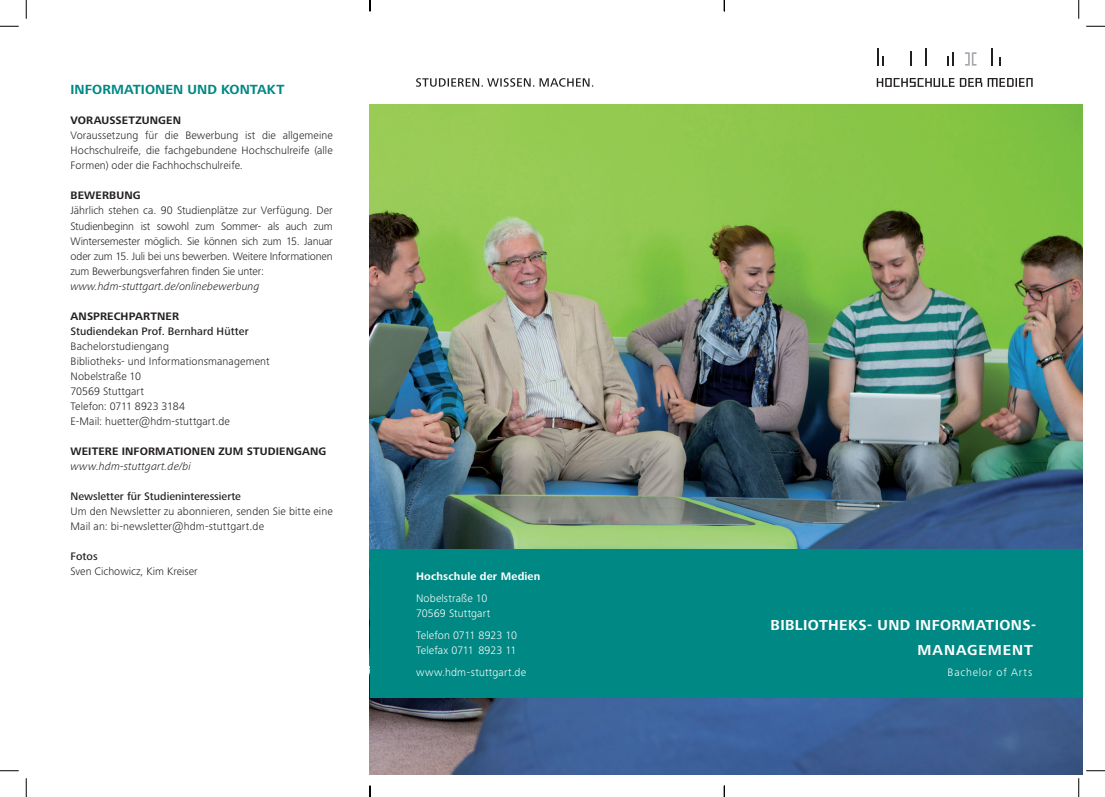
<style>
.page{position:relative;width:1105px;height:797px;background:#fff}
.page>*{position:absolute;margin:0;border:0;box-sizing:border-box;transform-origin:0 0}
.t1{font:700 15px/25px "Hd M Frutiger Next Pro";letter-spacing:.025em;color:#fff;text-align:right}
.t2{font:700 13.75px "Hd M Frutiger Next Pro";letter-spacing:.005em;color:#008884}
.t3{font:300 11.25px/15px "Hd M Frutiger Next Pro";letter-spacing:.01em;color:#231f20;text-align:justify}
.t4{font:300 11.25px/15px "Hd M Frutiger Next Pro";letter-spacing:.015em;color:#fff}
.t5{font:700 11.25px "Hd M Frutiger Next Pro";letter-spacing:.015em;color:#231f20}
.t6{font:500 11.25px "Hd M Frutiger Next Pro";color:#231f20}
.t7{font:italic 300 11.25px "Hd M Frutiger Next Pro";color:#231f20}
.t8{font:700 11.25px "Hd M Frutiger Next Pro";color:#fff}
.t9{font:300 11.25px "Hd M Frutiger Next Pro";letter-spacing:.07em;color:#fff}
</style>
<div class="page">
<img style="left:370px;top:105px;width:712px;height:669px">
<div style="left:370px;top:549px;width:712px;height:149px;background:#008884"></div>
<svg style="left:877px;top:48px;width:7px;height:18px"></svg>
<svg style="left:925px;top:48px;width:2px;height:18px"></svg>
<svg style="left:910px;top:51px;width:2px;height:15px"></svg>
<svg style="left:947px;top:52px;width:7px;height:14px"></svg>
<svg style="left:991px;top:48px;width:1px;height:18px"></svg>
<svg style="left:999px;top:57px;width:2px;height:9px"></svg>
<svg style="left:965px;top:52px;width:11px;height:14px"></svg>
<svg style="left:988px;top:78px;width:45px;height:9px"></svg>
<svg style="left:877px;top:78px;width:105px;height:9px"></svg>
<svg style="left:416px;top:78px;width:177px;height:9px"></svg>
<svg style="left:0;top:25px;width:19px;height:2px"></svg>
<svg style="left:1086px;top:25px;width:19px;height:2px"></svg>
<svg style="left:0;top:770px;width:19px;height:1px"></svg>
<svg style="left:1086px;top:770px;width:19px;height:1px"></svg>
<svg style="left:25px;top:0;width:2px;height:19px"></svg>
<svg style="left:25px;top:778px;width:2px;height:19px"></svg>
<svg style="left:1078px;top:0;width:1px;height:19px"></svg>
<svg style="left:1078px;top:778px;width:1px;height:19px"></svg>
<svg style="left:369px;top:0;width:2px;height:11px"></svg>
<svg style="left:369px;top:785px;width:2px;height:12px"></svg>
<svg style="left:724px;top:785px;width:1px;height:12px"></svg>
<p class="t2" style="left:71px;top:82px;width:215px">INFORMATIONEN UND KONTAKT</p>
<p class="t5" style="left:71px;top:114px;width:112px">VORAUSSETZUNGEN</p>
<p class="t3" style="left:71px;top:128px;width:264px">Voraussetzung für die Bewerbung ist die allgemeine Hochschulreife, die fachgebundene Hochschulreife (alle Formen) oder die Fachhochschulreife.</p>
<p class="t5" style="left:71px;top:189px;width:72px">BEWERBUNG</p>
<p class="t3" style="left:71px;top:203px;width:264px">Jährlich stehen ca. 90 Studienplätze zur Verfügung. Der Studienbeginn ist sowohl zum Sommer- als auch zum Wintersemester möglich. Sie können sich zum 15. Januar oder zum 15. Juli bei uns bewerben. Weitere Informationen zum Bewerbungsverfahren finden Sie unter:</p>
<p class="t7" style="left:71px;top:279px;width:190px">www.hdm-stuttgart.de/onlinebewerbung</p>
<p class="t5" style="left:71px;top:309px;width:110px">ANSPRECHPARTNER</p>
<p class="t6" style="left:71px;top:324px;width:180px">Studiendekan Prof. Bernhard Hütter</p>
<p class="t3" style="left:71px;top:338px;width:201px;text-align:left">Bachelorstudiengang<br>Bibliotheks- und Informationsmanagement<br>Nobelstraße 10<br>70569 Stuttgart<br>Telefon: 0711 8923 3184<br>E-Mail: huetter@hdm-stuttgart.de</p>
<p class="t5" style="left:71px;top:444px;width:257px">WEITERE INFORMATIONEN ZUM STUDIENGANG</p>
<p class="t7" style="left:71px;top:459px;width:122px">www.hdm-stuttgart.de/bi</p>
<p class="t6" style="left:71px;top:489px;width:172px">Newsletter für Studieninteressierte</p>
<p class="t3" style="left:71px;top:503px;width:264px">Um den Newsletter zu abonnieren, senden Sie bitte eine<br>Mail an: bi-newsletter@hdm-stuttgart.de</p>
<p class="t6" style="left:71px;top:549px;width:29px">Fotos</p>
<p class="t3" style="left:71px;top:563px;width:129px">Sven Cichowicz, Kim Kreiser</p>
<p class="t8" style="left:416px;top:569px;width:126px">HOCHSCHULE DER MEDIEN</p>
<p class="t4" style="left:416px;top:590px;width:76px">Nobelstraße 10<br>70569 Stuttgart</p>
<p class="t4" style="left:416px;top:627px;width:103px">Telefon 0711 8923 10<br>Telefax 0711 8923 11</p>
<p class="t4" style="left:416px;top:664px;width:112px">www.hdm-stuttgart.de</p>
<h1 class="t1" style="left:771px;top:612px;width:267px">BI BLIOTHEKS- UND INFORMATIONS-<br>MANAGEMENT</h1>
<p class="t9" style="left:947px;top:665px;width:86px">Bachelor of Arts</p>
</div>
